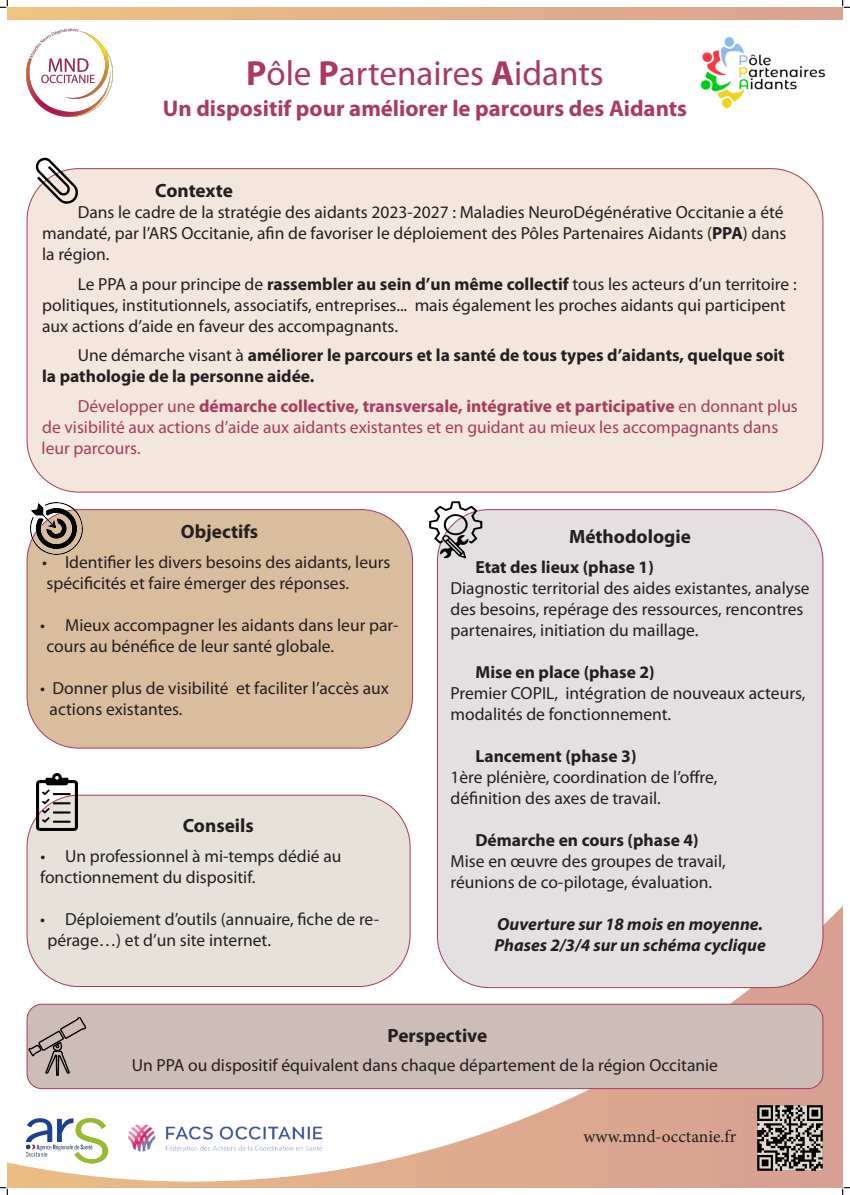
<style>
.page{position:relative;width:850px;height:1195px;background:#fff}
.page>*{position:absolute;margin:0;border:0;box-sizing:border-box;transform-origin:0 0}
.t1{font:35px "Myriad Pro";color:#aa3a5e}
.t2{font:700 22.75px "Myriad Pro";color:#aa3a5e}
.t3{font:700 19.25px "Myriad Pro";color:#231f20}
.t4{font:17.5px/21px "Myriad Pro";color:#231f20}
.t5{font:700 17.5px/21px "Myriad Pro";color:#231f20}
.t6{font:17.5px/21px "Myriad Pro";color:#aa3a5e}
.t7{font:italic 700 17.5px/21px "Myriad Pro";color:#231f20}
.t8{font:17.5px "Minion Pro";letter-spacing:.005em;color:#231f20}
.s1{font-weight:700}
.s2{font-weight:400}
</style>
<div class="page">
<svg style="left:7px;top:823px;width:835px;height:364px"></svg>
<img style="left:26px;top:29px;width:86px;height:87px">
<img style="left:700px;top:36px;width:126px;height:73px">
<img style="left:26px;top:1111px;width:85px;height:53px">
<img style="left:116px;top:1111px;width:217px;height:54px">
<div style="left:27px;top:169px;width:795px;height:323px;background:#f3e6dc;border-radius:52px"></div>
<div style="left:27px;top:509px;width:385px;height:239px;background:#d9bd9f;border-radius:52px"></div>
<div style="left:27px;top:795px;width:383px;height:191px;background:#e6e2d9;border-radius:52px"></div>
<div style="left:27px;top:795px;width:383px;height:191px;border:1px solid #aa3a5e;border-radius:52px"></div>
<div style="left:27px;top:1004px;width:795px;height:84px;background:#ccbeb6;border-radius:15px"></div>
<div style="left:27px;top:1004px;width:795px;height:84px;border:1px solid #aa3a5e;border-radius:15px"></div>
<div style="left:437px;top:509px;width:385px;height:478px;background:#e2e0e0;border-radius:52px"></div>
<svg style="left:35px;top:157px;width:43px;height:47px"></svg>
<img style="left:37px;top:773px;width:40px;height:57px">
<img style="left:31px;top:502px;width:52px;height:52px">
<img style="left:429px;top:501px;width:64px;height:59px">
<svg style="left:27px;top:1014px;width:59px;height:166px"></svg>
<img style="left:708px;top:1056px;width:134px;height:131px">
<svg style="left:0;top:1187px;width:8px;height:7px"></svg>
<svg style="left:0;top:0;width:849px;height:20px"></svg>
<svg style="left:842px;top:1187px;width:7px;height:7px"></svg>
<h1 class="t1" style="left:246px;top:52px;width:359px"><span class="s1">P</span>ôle <span class="s1">P</span>artenaires <span class="s1">A</span>idants</h1>
<h2 class="t2" style="left:163px;top:94px;width:525px">Un dispositif pour améliorer le parcours des Aidants</h2>
<p class="t3" style="left:155px;top:178px;width:79px">Contexte</p>
<p class="t4" style="left:42px;top:201px;width:745px;text-indent:36px">Dans le cadre de la stratégie des aidants 2023-2027 : Maladies NeuroDégénérative Occitanie a été mandaté, par l’ARS Occitanie, afin de favoriser le déploiement des Pôles Partenaires Aidants (<span class="s1">PPA</span>) dans la région.</p>
<p class="t4" style="left:42px;top:273px;width:755px;text-indent:36px">Le PPA a pour principe de <span class="s1">rassembler au sein d’un même collectif</span> tous les acteurs d’un territoire : politiques, institutionnels, associatifs, entreprises... mais également les proches aidants qui participent aux actions d’aide en faveur des accompagnants.</p>
<p class="t5" style="left:42px;top:344px;width:743px;text-indent:36px"><span class="s2">Une démarche visant à</span> améliorer le parcours et la santé de tous types d’aidants, quelque soit la pathologie de la personne aidée.</p>
<p class="t6" style="left:42px;top:395px;width:757px;text-indent:36px">Développer une <span class="s1">démarche collective, transversale, intégrative et participative</span> en donnant plus de visibilité aux actions d’aide aux aidants existantes et en guidant au mieux les accompagnants dans leur parcours.</p>
<p class="t3" style="left:181px;top:519px;width:79px">Objectifs</p>
<p class="t4" style="left:42px;top:551px;width:349px">• Identifier les divers besoins des aidants, leurs spécificités et faire émerger des réponses.</p>
<p class="t4" style="left:46px;top:614px;width:353px;text-indent:-6px">• Mieux accompagner les aidants dans leur par&shy;cours au bénéfice de leur santé globale.</p>
<p class="t4" style="left:50px;top:677px;width:341px;text-indent:-9px">• Donner plus de visibilité et faciliter l’accès aux actions existantes.</p>
<p class="t3" style="left:183px;top:813px;width:72px">Conseils</p>
<p class="t4" style="left:40px;top:844px;width:303px">• Un professionnel à mi-temps dédié au fonctionnement du dispositif.</p>
<p class="t4" style="left:47px;top:907px;width:333px;text-indent:-7px">• Déploiement d’outils (annuaire, fiche de re&shy;pérage…) et d’un site internet.</p>
<p class="t3" style="left:568px;top:524px;width:123px">Méthodologie</p>
<p class="t5" style="left:475px;top:555px;width:180px">Etat des lieux (phase 1)</p>
<p class="t4" style="left:450px;top:577px;width:360px">Diagnostic territorial des aides existantes, analyse des besoins, repérage des ressources, rencontres partenaires, initiation du maillage.</p>
<p class="t5" style="left:475px;top:660px;width:181px">Mise en place (phase 2)</p>
<p class="t4" style="left:450px;top:682px;width:356px">Premier COPIL, intégration de nouveaux acteurs, modalités de fonctionnement.</p>
<p class="t5" style="left:475px;top:744px;width:162px">Lancement (phase 3)</p>
<p class="t4" style="left:450px;top:766px;width:268px">1ère plénière, coordination de l’offre, définition des axes de travail.</p>
<p class="t5" style="left:475px;top:828px;width:224px">Démarche en cours (phase 4)</p>
<p class="t4" style="left:450px;top:850px;width:276px">Mise en œuvre des groupes de travail, réunions de co-pilotage, évaluation.</p>
<p class="t7" style="left:494px;top:912px;width:273px">Ouverture sur 18 mois en moyenne.<br>Phases 2/3/4 sur un schéma cyclique</p>
<p class="t3" style="left:387px;top:1022px;width:101px">Perspective</p>
<p class="t4" style="left:132px;top:1054px;width:587px">Un PPA ou dispositif équivalent dans chaque département de la région Occitanie</p>
<p class="t8" style="left:583px;top:1124px;width:154px">www.mnd-occtanie.fr</p>
</div>
